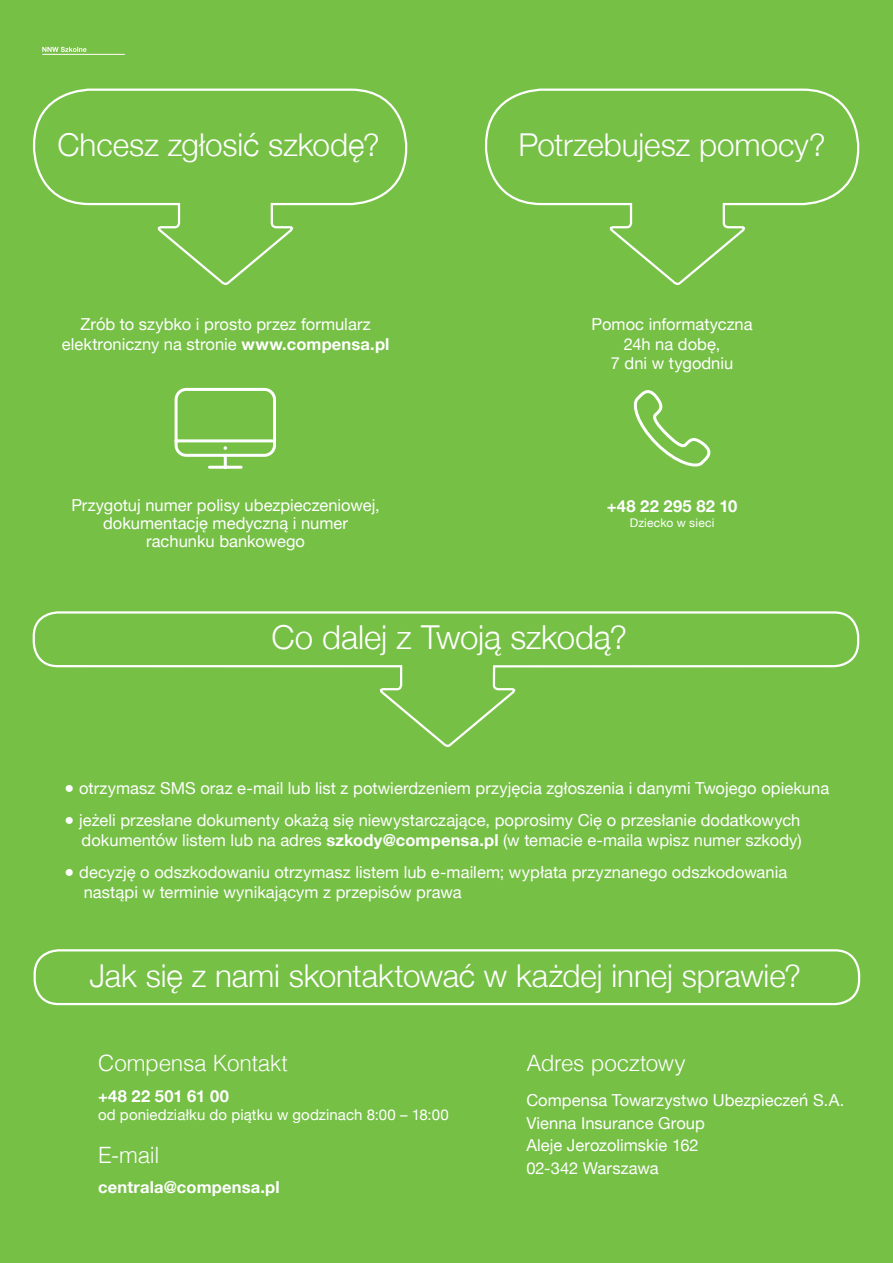
<style>
.page{position:relative;width:893px;height:1263px;background:#76c046}
.page>*{position:absolute;margin:0;border:0;box-sizing:border-box;transform-origin:0 0}
.t1{font:300 33px "Helvetica Neue";letter-spacing:-.005em;color:#fff}
.t2{font:300 31.5px "Helvetica Neue";letter-spacing:-.005em;color:#fff}
.t3{font:300 22.5px "Helvetica";letter-spacing:-.015em;color:#fff}
.t4{font:16.5px/22.5px "Helvetica Neue";color:#fff;text-align:center}
.t5{font:700 16.5px "Helvetica Neue";letter-spacing:.01em;color:#fff}
.t6{font:15px "Helvetica Neue";letter-spacing:.005em;color:#fff}
.t7{font:12px "Helvetica Neue";letter-spacing:.015em;color:#fff}
.s1{font-weight:700}
</style>
<div class="page">
<svg style="left:33px;top:88px;width:375px;height:197px"></svg>
<svg style="left:485px;top:88px;width:375px;height:197px"></svg>
<svg style="left:32px;top:611px;width:828px;height:136px"></svg>
<div style="left:34px;top:949px;width:826px;height:56px;border:2px solid #fff;border-radius:24px"></div>
<svg style="left:633px;top:390px;width:78px;height:77px"></svg>
<svg style="left:174px;top:387px;width:102px;height:82px"></svg>
<div style="left:222px;top:445px;width:7px;height:6px;border:2px solid #76c046;border-radius:50%"></div>
<hr style="left:42px;top:54px;width:83px;height:1px;background:#fff">
<svg style="left:42px;top:47px;width:45px;height:5px"></svg>
<h2 class="t2" style="left:58px;top:120px;width:324px">Chcesz zgłosić szkodę?</h2>
<h2 class="t2" style="left:518px;top:120px;width:309px">Potrzebujesz pomocy?</h2>
<p class="t4" style="left:62px;top:315px;width:329px;line-height:19.5px">Zrób to szybko i prosto przez formularz elektroniczny na stronie <span class="s1">www.compensa.pl</span></p>
<p class="t4" style="left:592px;top:315px;width:163px;line-height:19.5px">Pomoc informatyczna<br>24h na dobę,<br>7 dni w tygodniu</p>
<p class="t4" style="left:71px;top:497px;width:310px;line-height:18px">Przygotuj numer polisy ubezpieczeniowej, dokumentację medyczną i numer rachunku bankowego</p>
<p class="t5" style="left:607px;top:493px;width:132px">+48 22 295 82 10</p>
<p class="t7" style="left:630px;top:514px;width:86px">Dziecko w sieci</p>
<h1 class="t1" style="left:271px;top:611px;width:357px">Co dalej z Twoją szkodą?</h1>
<p class="t4" style="left:64px;top:777px;width:766px">● otrzymasz SMS oraz e-mail lub list z potwierdzeniem przyjęcia zgłoszenia i danymi Twojego opiekuna</p>
<p class="t4" style="left:64px;top:811px;width:739px;line-height:19.8px;text-align:right">● jeżeli przesłane dokumenty okażą się niewystarczające, poprosimy Cię o przesłanie dodatkowych dokumentów listem lub na adres <span class="s1">szkody@compensa.pl</span> (w temacie e-maila wpisz numer szkody)</p>
<p class="t4" style="left:84px;top:863px;width:705px;line-height:19.8px;text-align:left;text-indent:-19px">● decyzję o odszkodowaniu otrzymasz listem lub e-mailem; wypłata przyznanego odszkodowania nastąpi w terminie wynikającym z przepisów prawa</p>
<h2 class="t2" style="left:89px;top:950px;width:713px">Jak się z nami skontaktować w każdej innej sprawie?</h2>
<h3 class="t3" style="left:98px;top:1044px;width:191px">Compensa Kontakt</h3>
<p class="t5" style="left:98px;top:1083px;width:132px">+48 22 501 61 00</p>
<p class="t6" style="left:98px;top:1103px;width:352px">od poniedziałku do piątku w godzinach 8:00 – 18:00</p>
<h3 class="t3" style="left:98px;top:1136px;width:63px">E-mail</h3>
<p class="t5" style="left:98px;top:1174px;width:183px">centrala@compensa.pl</p>
<h3 class="t3" style="left:526px;top:1044px;width:161px">Adres pocztowy</h3>
<p class="t4" style="left:526px;top:1090px;width:320px;text-align:left">Compensa Towarzystwo Ubezpieczeń S.A.<br>Vienna Insurance Group<br>Aleje Jerozolimskie 162<br>02-342 Warszawa</p>
</div>
